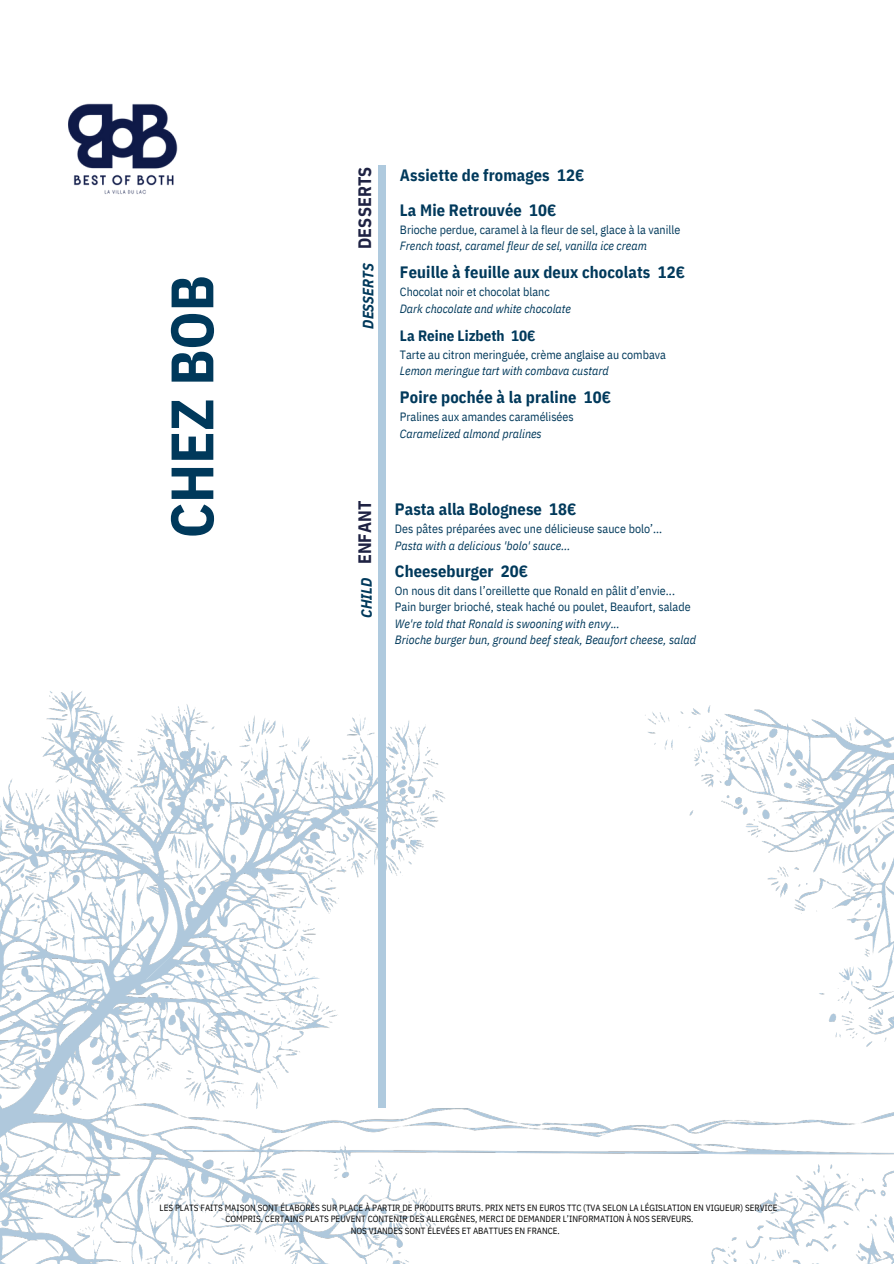
<style>
.page{position:relative;width:894px;height:1264px;background:#fff}
.page>*{position:absolute;margin:0;border:0;box-sizing:border-box;transform-origin:0 0}
.t1{font:700 59.85px "IBM Plex Sans Cond";color:#00395b}
.t2{font:700 18px "IBM Plex Sans Cond";letter-spacing:.005em;color:#1e2243}
.t3{font:700 16.5px "IBM Plex Sans Cond";letter-spacing:.005em;color:#00395b}
.t4{font:700 15px "IBM Plex Sans Cond";color:#00395b}
.t5{font:italic 700 15px "IBM Plex Sans Cond";color:#00395b}
.t6{font:12px/16.5px "IBM Plex Sans Cond";letter-spacing:.005em;color:#00395b}
.t7{font:italic 12px/16.6px "IBM Plex Sans Cond";color:#00395b}
.t8{font:9px "IBM Plex Sans Cond";color:#000}
.s1{font-style:italic}
.s2{font-style:normal}
</style>
<div class="page">
<img style="left:68px;top:103px;width:110px;height:92px">
<img style="left:0;top:684px;width:893px;height:579px">
<div style="left:378px;top:165px;width:7px;height:942px;background:#afcade"></div>
<h6 class="t1" style="left:152px;top:538px;width:264px;rotate:-90deg">CHEZ BOB</h6>
<h5 class="t2" style="left:352px;top:249px;width:84px;rotate:-90deg">DESSERTS</h5>
<h6 class="t5" style="left:358px;top:329px;width:67px;rotate:-90deg">DESSERTS</h6>
<p class="t3" style="left:400px;top:164px;width:186px">Assiette de fromages 12€</p>
<h3 class="t3" style="left:400px;top:199px;width:158px">La Mie Retrouvée 10€</h3>
<h3 class="t6" style="left:400px;top:221px;width:282px">Brioche perdue, caramel à la fleur de sel, glace à la vanille<br><span class="s1">French toast, caramel fleur de sel, vanilla ice cream</span></h3>
<h6 class="t3" style="left:400px;top:261px;width:286px">Feuille à feuille aux deux chocolats 12€</h6>
<h6 class="t7" style="left:400px;top:283px;width:172px"><span class="s2">Chocolat noir et chocolat blanc<br></span>Dark chocolate and white chocolate</h6>
<h4 class="t4" style="left:400px;top:325px;width:137px">La Reine Lizbeth 10€</h4>
<h4 class="t6" style="left:400px;top:346px;width:267px">Tarte au citron meringuée, crème anglaise au combava<br><span class="s1">Lemon meringue tart with combava custard</span></h4>
<h6 class="t3" style="left:400px;top:386px;width:213px">Poire pochée à la praline 10€</h6>
<h6 class="t6" style="left:400px;top:408px;width:175px">Pralines aux amandes caramélisées<br><span class="s1">Caramelized almond pralines</span></h6>
<p class="t2" style="left:352px;top:564px;width:65px;rotate:-90deg">ENFANT</p>
<p class="t3" style="left:395px;top:498px;width:183px">Pasta alla Bolognese 18€</p>
<p class="t6" style="left:395px;top:520px;width:269px">Des pâtes préparées avec une délicieuse sauce bolo’...<br><span class="s1">Pasta with a delicious 'bolo' sauce...</span></p>
<p class="t3" style="left:395px;top:559px;width:135px">Cheeseburger 20€</p>
<p class="t6" style="left:395px;top:582px;width:303px">On nous dit dans l’oreillette que Ronald en pâlit d’envie...<br>Pain burger brioché, steak haché ou poulet, Beaufort, salade <span class="s1">We're told that Ronald is swooning with envy...<br>Brioche burger bun, ground beef steak, Beaufort cheese, salad</span></p>
<h6 class="t5" style="left:356px;top:617px;width:41px;rotate:-90deg">CHILD</h6>
<h5 class="t8" style="left:160px;top:1201px;width:619px">LES PLATS FAITS MAISON SONT ÉLABORÉS SUR PLACE À PARTIR DE PRODUITS BRUTS. PRIX NETS EN EUROS TTC (TVA SELON LA LÉGISLATION EN VIGUEUR) SERVICE</h5>
<h1 class="t8" style="left:225px;top:1213px;width:469px">COMPRIS. CERTAINS PLATS PEUVENT CONTENIR DES ALLERGÈNES, MERCI DE DEMANDER L’INFORMATION À NOS SERVEURS.</h1>
<h2 class="t8" style="left:351px;top:1225px;width:210px">NOS VIANDES SONT ÉLEVÉES ET ABATTUES EN FRANCE.</h2>
</div>
